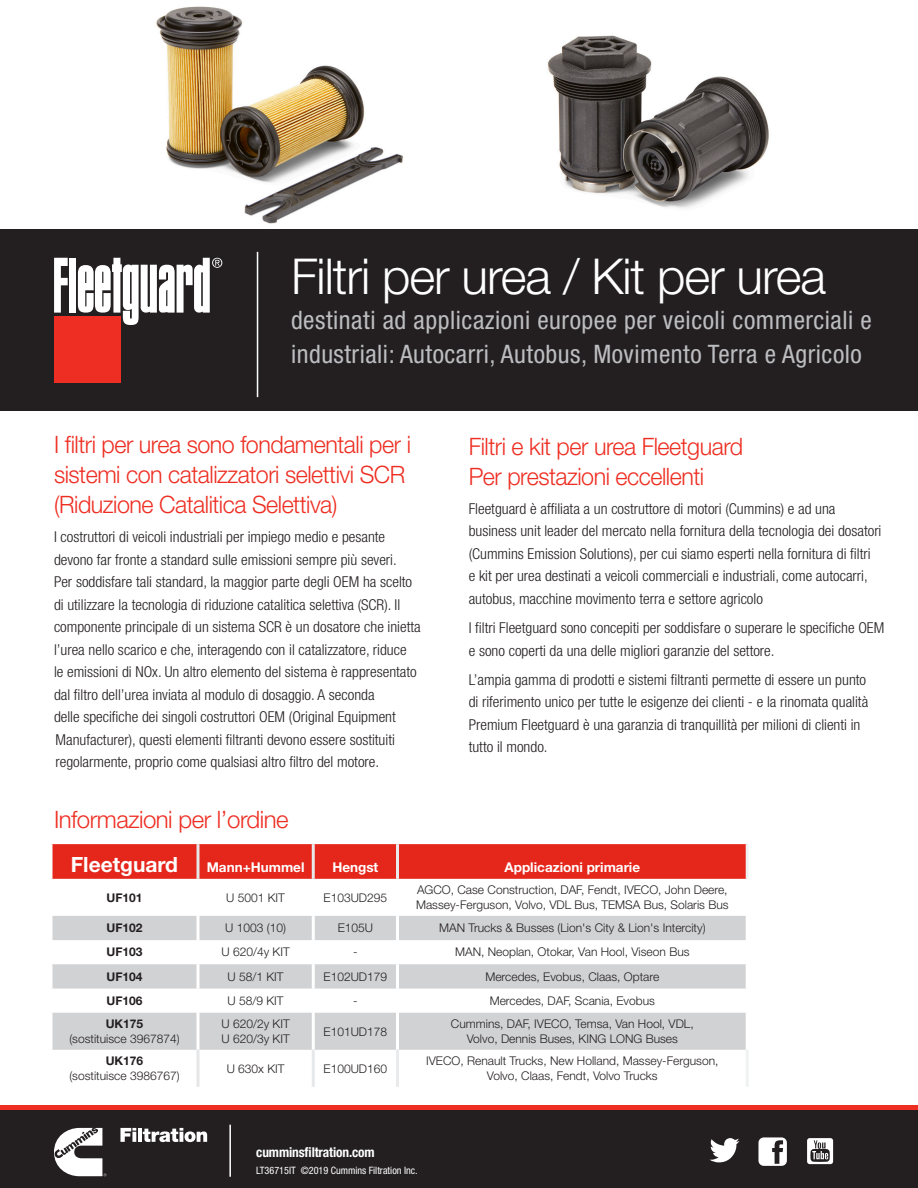
<style>
.page{position:relative;width:918px;height:1188px;background:#fff}
.page>*{position:absolute;margin:0;border:0;box-sizing:border-box;transform-origin:0 0}
.headline{font:300 49.5px "Helvetica Neue LT Std";letter-spacing:-.02em;color:#fff}
.headline-2{font:condensed 25.5px/34.5px "Helvetica Neue LT Std";letter-spacing:.02em;color:#bcbdc0}
.subhead{font:300 24px/30px "Helvetica Neue LT Std";letter-spacing:-.02em;color:#ee2e22}
.Table_Head{font:700 21px "Helvetica Neue LT Std";color:#fff}
.subhead-2{font:300 condensed 15px/22.5px "Helvetica Neue LT Std";color:#231f20}
.Table_Head-2{font:700 13.5px "Helvetica Neue LT Std";color:#fff}
.website{font:700 condensed 13.5px "Helvetica Neue LT Std";letter-spacing:-.01em;color:#fff}
.Table_Text{font:300 12px/15px "Helvetica Neue LT Std";color:#231f20;text-align:center}
.Table_Text-2{font:700 12px "Helvetica Neue LT Std";color:#231f20}
.signoff{font:condensed 10.2px "Helvetica Neue LT Std";color:#fff}
.s1{font-weight:700}
</style>
<div class="page">
<div style="left:0;top:229px;width:918px;height:182px;background:#231f20"></div>
<div style="left:0;top:1108px;width:918px;height:80px;background:#231f20"></div>
<hr style="left:0;top:1106px;width:918px;height:4px;background:#ee2e22">
<div style="left:54px;top:316px;width:66px;height:66px;background:#ee2e22"></div>
<div style="left:69px;top:258px;width:7px;height:55px;background:#fff"></div>
<svg style="left:54px;top:258px;width:14px;height:55px"></svg>
<svg style="left:78px;top:258px;width:144px;height:67px"></svg>
<hr style="left:257px;top:252px;width:1px;height:145px;background:#fff">
<div style="left:52px;top:844px;width:694px;height:35px;background:#e5261b"></div>
<svg style="left:52px;top:916px;width:694px;height:134px;fill:#d1d2d4"></svg>
<hr style="left:196px;top:916px;width:4px;height:24px;background:#f3f3f4">
<hr style="left:196px;top:940px;width:4px;height:24px;background:#fff">
<svg style="left:196px;top:964px;width:4px;height:25px"></svg>
<hr style="left:196px;top:989px;width:4px;height:24px;background:#fff">
<svg style="left:196px;top:1013px;width:4px;height:37px"></svg>
<hr style="left:312px;top:916px;width:3px;height:24px;background:#fff">
<hr style="left:396px;top:916px;width:3px;height:24px;background:#fff">
<hr style="left:312px;top:940px;width:3px;height:24px;background:#fff">
<hr style="left:396px;top:940px;width:3px;height:24px;background:#fff">
<hr style="left:312px;top:964px;width:3px;height:25px;background:#fff">
<hr style="left:396px;top:964px;width:3px;height:25px;background:#fff">
<hr style="left:312px;top:989px;width:3px;height:24px;background:#fff">
<hr style="left:396px;top:989px;width:3px;height:24px;background:#fff">
<hr style="left:312px;top:1013px;width:3px;height:37px;background:#fff">
<hr style="left:396px;top:1013px;width:3px;height:37px;background:#fff">
<svg style="left:196px;top:844px;width:4px;height:35px"></svg>
<hr style="left:196px;top:1050px;width:4px;height:37px;background:#ededef">
<hr style="left:312px;top:844px;width:3px;height:35px;background:#fff">
<hr style="left:396px;top:844px;width:3px;height:35px;background:#fff">
<svg style="left:120px;top:1128px;width:16px;height:14px"></svg>
<svg style="left:132px;top:1132px;width:4px;height:10px"></svg>
<hr style="left:138px;top:1128px;width:4px;height:14px;background:#fff">
<svg style="left:143px;top:1128px;width:64px;height:14px"></svg>
<svg style="left:54px;top:1128px;width:52px;height:48px"></svg>
<hr style="left:229px;top:1125px;width:2px;height:52px;background:#fff">
<svg style="left:807px;top:1138px;width:26px;height:26px"></svg>
<svg style="left:758px;top:1137px;width:29px;height:29px"></svg>
<svg style="left:710px;top:1138px;width:29px;height:24px"></svg>
<img style="left:547px;top:35px;width:222px;height:173px">
<img style="left:156px;top:6px;width:247px;height:218px">
<p class="headline" style="left:291px;top:246px;width:537px">Filtri per urea / Kit per urea</p>
<p class="headline-2" style="left:291px;top:302px;width:582px">destinati ad applicazioni europee per veicoli commerciali e industriali: Autocarri, Autobus, Movimento Terra e Agricolo</p>
<p class="subhead" style="left:54px;top:429px;width:358px">I filtri per urea sono fondamentali per i sistemi con catalizzatori selettivi SCR (Riduzione Catalitica Selettiva)</p>
<p class="subhead-2" style="left:54px;top:526px;width:368px">I costruttori di veicoli industriali per impiego medio e pesante devono far fronte a standard sulle emissioni sempre più severi.<br>Per soddisfare tali standard, la maggior parte degli OEM ha scelto di utilizzare la tecnologia di riduzione catalitica selettiva (SCR). Il componente principale di un sistema SCR è un dosatore che inietta l’urea nello scarico e che, interagendo con il catalizzatore, riduce<br>le emissioni di NOx. Un altro elemento del sistema è rappresentato dal filtro dell’urea inviata al modulo di dosaggio. A seconda<br>delle specifiche dei singoli costruttori OEM (Original Equipment Manufacturer), questi elementi filtranti devono essere sostituiti regolarmente, proprio come qualsiasi altro filtro del motore.</p>
<p class="subhead" style="left:54px;top:804px;width:236px">Informazioni per l’ordine</p>
<p class="subhead" style="left:469px;top:430px;width:276px">Filtri e kit per urea Fleetguard<br>Per prestazioni eccellenti</p>
<p class="subhead-2" style="left:469px;top:497px;width:414px">Fleetguard è affiliata a un costruttore di motori (Cummins) e ad una business unit leader del mercato nella fornitura della tecnologia dei dosatori (Cummins Emission Solutions), per cui siamo esperti nella fornitura di filtri<br>e kit per urea destinati a veicoli commerciali e industriali, come autocarri, autobus, macchine movimento terra e settore agricolo</p>
<p class="subhead-2" style="left:469px;top:616px;width:417px">I filtri Fleetguard sono concepiti per soddisfare o superare le specifiche OEM e sono coperti da una delle migliori garanzie del settore.</p>
<p class="subhead-2" style="left:469px;top:668px;width:401px">L’ampia gamma di prodotti e sistemi filtranti permette di essere un punto di riferimento unico per tutte le esigenze dei clienti - e la rinomata qualità Premium Fleetguard è una garanzia di tranquillità per milioni di clienti in tutto il mondo.</p>
<p class="Table_Head" style="left:71px;top:852px;width:109px">Fleetguard</p>
<p class="Table_Head-2" style="left:207px;top:859px;width:99px">Mann+Hummel</p>
<p class="Table_Head-2" style="left:332px;top:859px;width:48px">Hengst</p>
<p class="Table_Head-2" style="left:505px;top:859px;width:137px">Applicazioni primarie</p>
<p class="Table_Text-2" style="left:106px;top:890px;width:38px">UF101</p>
<p class="Table_Text" style="left:226px;top:890px;width:60px">U 5001 KIT</p>
<p class="Table_Text" style="left:324px;top:890px;width:65px">E103UD295</p>
<p class="Table_Text" style="left:416px;top:882px;width:314px;text-align:left">AGCO, Case Construction, DAF, Fendt, IVECO, John Deere,<br>Massey-Ferguson, Volvo, VDL Bus, TEMSA Bus, Solaris Bus</p>
<p class="Table_Text-2" style="left:106px;top:921px;width:38px">UF102</p>
<p class="Table_Text" style="left:225px;top:920px;width:62px">U 1003 (10)</p>
<p class="Table_Text" style="left:338px;top:920px;width:37px">E105U</p>
<p class="Table_Text" style="left:439px;top:920px;width:268px">MAN Trucks &amp; Busses (Lion's City &amp; Lion's Intercity)</p>
<p class="Table_Text-2" style="left:106px;top:945px;width:38px">UF103</p>
<p class="Table_Text" style="left:222px;top:944px;width:70px">U 620/4y KIT</p>
<p class="Table_Text" style="left:353px;top:944px;width:6px">-</p>
<p class="Table_Text" style="left:455px;top:944px;width:236px">MAN, Neoplan, Otokar, Van Hool, Viseon Bus</p>
<p class="Table_Text-2" style="left:106px;top:969px;width:38px">UF104</p>
<p class="Table_Text" style="left:228px;top:969px;width:58px">U 58/1 KIT</p>
<p class="Table_Text" style="left:324px;top:969px;width:65px">E102UD179</p>
<p class="Table_Text" style="left:485px;top:969px;width:175px">Mercedes, Evobus, Claas, Optare</p>
<p class="Table_Text-2" style="left:106px;top:993px;width:38px">UF106</p>
<p class="Table_Text" style="left:228px;top:993px;width:58px">U 58/9 KIT</p>
<p class="Table_Text" style="left:353px;top:993px;width:6px">-</p>
<p class="Table_Text" style="left:490px;top:993px;width:167px">Mercedes, DAF, Scania, Evobus</p>
<p class="Table_Text" style="left:69px;top:1016px;width:112px"><span class="s1">UK175<br></span>(sostituisce 3967874)</p>
<p class="Table_Text" style="left:222px;top:1016px;width:70px;text-align:left">U 620/2y KIT<br>U 620/3y KIT</p>
<p class="Table_Text" style="left:324px;top:1024px;width:65px">E101UD178</p>
<p class="Table_Text" style="left:451px;top:1016px;width:244px">Cummins, DAF, IVECO, Temsa, Van Hool, VDL,<br>Volvo, Dennis Buses, KING LONG Buses</p>
<p class="Table_Text" style="left:69px;top:1053px;width:112px"><span class="s1">UK176<br></span>(sostituisce 3986767)</p>
<p class="Table_Text" style="left:227px;top:1061px;width:59px">U 630x KIT</p>
<p class="Table_Text" style="left:324px;top:1061px;width:65px">E100UD160</p>
<p class="Table_Text" style="left:426px;top:1053px;width:294px">IVECO, Renault Trucks, New Holland, Massey-Ferguson,<br>Volvo, Claas, Fendt, Volvo Trucks</p>
<p class="website" style="left:256px;top:1144px;width:120px">cumminsfiltration.com</p>
<p class="signoff" style="left:256px;top:1164px;width:163px">LT36715IT ©2019 Cummins Filtration Inc.</p>
</div>
